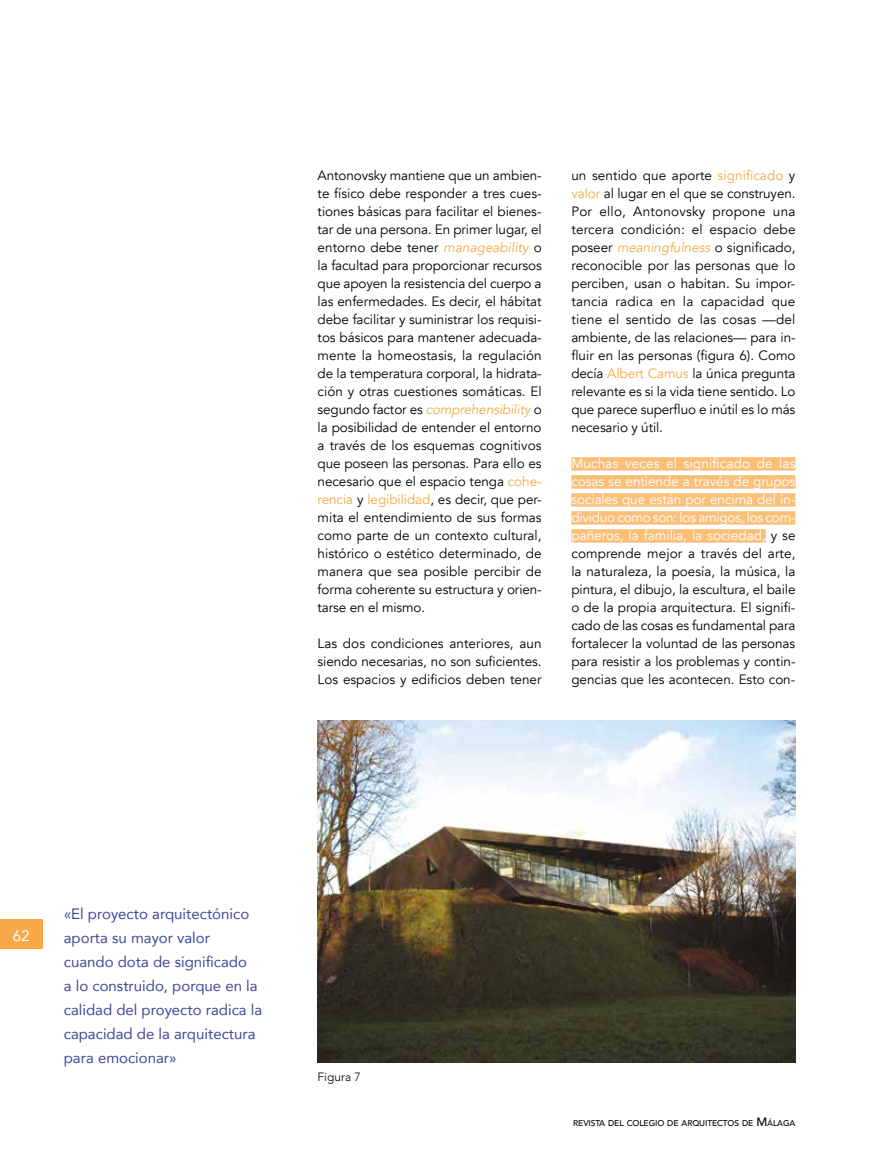
<style>
.page{position:relative;width:872px;height:1149px;background:#fff}
.page>*{position:absolute;margin:0;border:0;box-sizing:border-box;transform-origin:0 0}
.t1{font:15px/24px "Avenir";color:#3c4999}
.t2{font:15px "Avenir";color:#fff}
.t3{font:13.5px/18px "Avenir";letter-spacing:-.005em;color:#000;text-align:justify}
.t4{font:300 12px "Avenir";color:#000}
.t5{font:500 8.4px "Avenir";letter-spacing:-.01em;color:#000}
.s1{font-style:italic;color:#f7a948}
.s2{color:#f7a948}
.s3{color:#fff}
.s4{font-size:12px}
</style>
<div class="page">
<div style="left:0;top:918px;width:43px;height:30px;background:#f7a948"></div>
<img style="left:317px;top:720px;width:478px;height:341px">
<div style="left:571px;top:457px;width:224px;height:13px;background:#fac079"></div>
<div style="left:571px;top:475px;width:224px;height:13px;background:#fac079"></div>
<div style="left:571px;top:493px;width:224px;height:13px;background:#fac079"></div>
<div style="left:571px;top:511px;width:224px;height:13px;background:#fac079"></div>
<div style="left:571px;top:529px;width:194px;height:13px;background:#fac079"></div>
<p class="t3" style="left:317px;top:167px;width:226px">Antonovsky mantiene que un ambien&shy;te físico debe responder a tres cues&shy;tiones básicas para facilitar el bienes&shy;tar de una persona. En primer lugar, el entorno debe tener <span class="s1">manageability</span> o la facultad para proporcionar recursos que apoyen la resistencia del cuerpo a las enfermedades. Es decir, el hábitat debe facilitar y suministrar los requisi&shy;tos básicos para mantener adecuada&shy;mente la homeostasis, la regulación de la temperatura corporal, la hidrata&shy;ción y otras cuestiones somáticas. El segundo factor es <span class="s1">comprehensibility</span> o la posibilidad de entender el entorno a través de los esquemas cognitivos que poseen las personas. Para ello es necesario que el espacio tenga <span class="s2">cohe&shy;rencia</span> y <span class="s2">legibilidad</span>, es decir, que per&shy;mita el entendimiento de sus formas como parte de un contexto cultural, histórico o estético determinado, de manera que sea posible percibir de forma coherente su estructura y orien&shy;tarse en el mismo.</p>
<p class="t3" style="left:317px;top:634px;width:225px">Las dos condiciones anteriores, aun siendo necesarias, no son suficientes.<br>Los espacios y edificios deben tener</p>
<p class="t3" style="left:571px;top:167px;width:226px">un sentido que aporte <span class="s2">significado</span> y <span class="s2">valor</span> al lugar en el que se construyen.<br>Por ello, Antonovsky propone una tercera condición: el espacio debe poseer <span class="s1">meaningfulness</span> o significado, reconocible por las personas que lo perciben, usan o habitan. Su impor&shy;tancia radica en la capacidad que tiene el sentido de las cosas —del ambiente, de las relaciones— para in&shy;fluir en las personas (figura 6). Como decía <span class="s2">Albert Camus</span> la única pregunta relevante es si la vida tiene sentido. Lo que parece superfluo e inútil es lo más necesario y útil.</p>
<p class="t3" style="left:571px;top:455px;width:226px"><span class="s3">Muchas veces el significado de las cosas se entiende a través de grupos sociales que están por encima del in&shy;dividuo como son: los amigos, los com&shy;pañeros, la familia, la sociedad,</span> y se comprende mejor a través del arte, la naturaleza, la poesía, la música, la pintura, el dibujo, la escultura, el baile o de la propia arquitectura. El signifi&shy;cado de las cosas es fundamental para fortalecer la voluntad de las personas para resistir a los problemas y contin&shy;gencias que les acontecen. Esto con-</p>
<p class="t2" style="left:13px;top:923px;width:18px">62</p>
<p class="t1" style="left:64px;top:900px;width:200px">«El proyecto arquitectónico aporta su mayor valor cuando dota de significado<br>a lo construido, porque en la calidad del proyecto radica la capacidad de la arquitectura para emocionar»</p>
<p class="t4" style="left:317px;top:1069px;width:45px">Figura 7</p>
<p class="t5" style="left:573px;top:1114px;width:224px">REVISTA DEL COLEGIO DE ARQUITECTOS DE <span class="s4">M</span>ÁLAGA</p>
</div>
